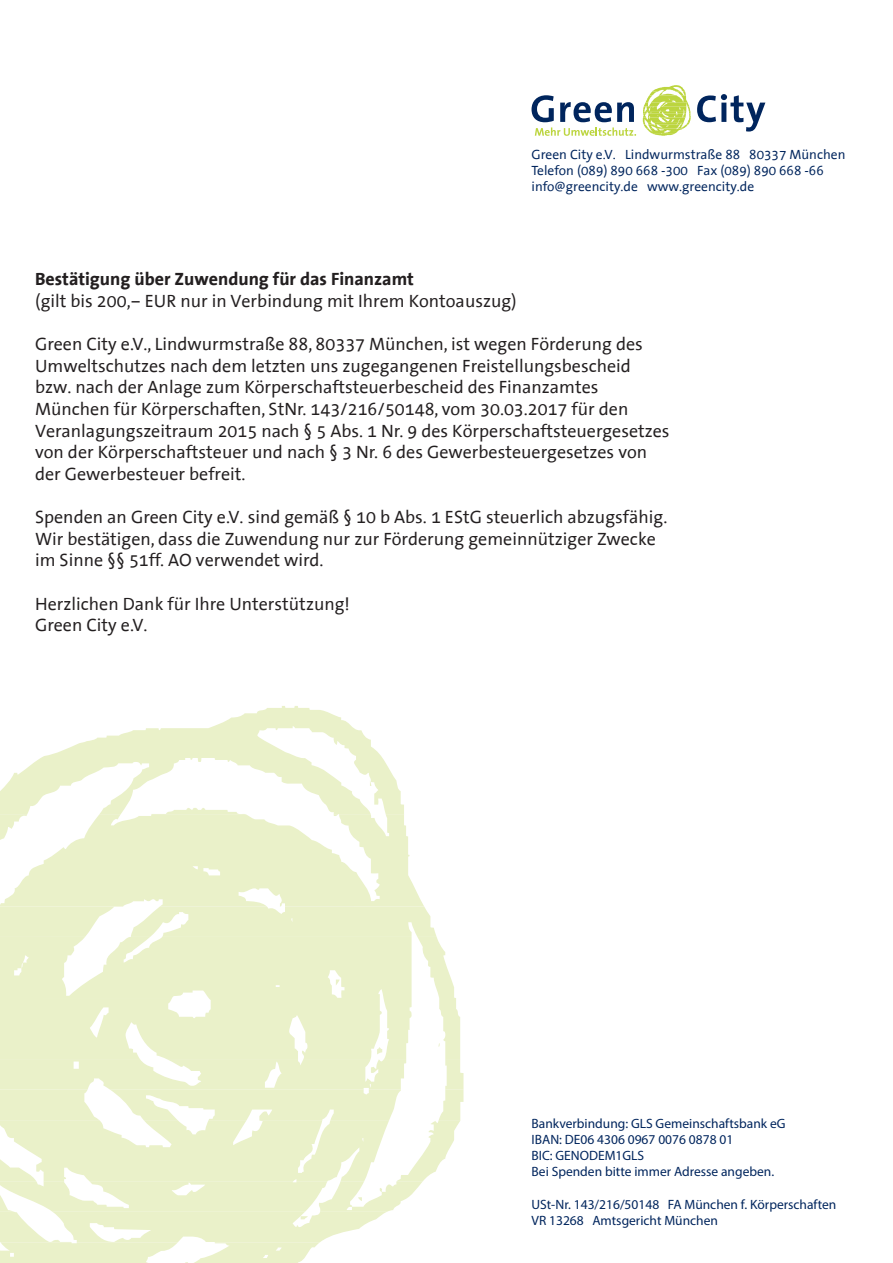
<style>
.page{position:relative;width:893px;height:1263px;background:#fff}
.page>*{position:absolute;margin:0;border:0;box-sizing:border-box;transform-origin:0 0}
.t1{font:18px/21.6px "The Sans Office";color:#231f20}
.t2{font:700 18px "The Sans Office";color:#231f20}
.t3{font:13.5px/16.2px "Myriad Pro";color:#00255d}
.t4{font:13.5px/16.2px "The Sans Office";color:#00255d}
</style>
<div class="page">
<svg style="left:697px;top:94px;width:68px;height:38px"></svg>
<svg style="left:643px;top:85px;width:48px;height:51px"></svg>
<svg style="left:532px;top:95px;width:104px;height:41px"></svg>
<svg style="left:0;top:706px;width:463px;height:557px"></svg>
<p class="t4" style="left:531px;top:147px;width:315px">Green City e.V. Lindwurmstraße 88 80337 München<br>Telefon (089) 890 668 -300 Fax (089) 890 668 -66 info@greencity.de www.greencity.de</p>
<p class="t2" style="left:35px;top:270px;width:380px">Bestätigung über Zuwendung für das Finanzamt</p>
<p class="t1" style="left:35px;top:291px;width:483px">(gilt bis 200,– EUR nur in Verbindung mit Ihrem Kontoauszug)</p>
<p class="t1" style="left:35px;top:334px;width:636px">Green City e.V., Lindwurmstraße 88, 80337 München, ist wegen Förderung des Umweltschutzes nach dem letzten uns zugegangenen Freistellungsbescheid bzw. nach der Anlage zum Körperschaftsteuerbescheid des Finanzamtes München für Körperschaften, StNr. 143/216/50148, vom 30.03.2017 für den Veranlagungszeitraum 2015 nach § 5 Abs. 1 Nr. 9 des Körperschaftsteuergesetzes von der Körperschaftsteuer und nach § 3 Nr. 6 des Gewerbesteuergesetzes von der Gewerbesteuer befreit.</p>
<p class="t1" style="left:35px;top:507px;width:634px">Spenden an Green City e.V. sind gemäß § 10 b Abs. 1 EStG steuerlich abzugsfähig.<br>Wir bestätigen, dass die Zuwendung nur zur Förderung gemeinnütziger Zwecke im Sinne §§ 51ff. AO verwendet wird.</p>
<p class="t1" style="left:35px;top:593px;width:316px">Herzlichen Dank für Ihre Unterstützung!<br>Green City e.V.</p>
<p class="t3" style="left:531px;top:1115px;width:255px">Bankverbindung: GLS Gemeinschaftsbank eG IBAN: DE06 4306 0967 0076 0878 01<br>BIC: GENODEM1GLS<br>Bei Spenden bitte immer Adresse angeben.</p>
<p class="t3" style="left:531px;top:1196px;width:306px">USt-Nr. 143/216/50148 FA München f. Körperschaften<br>VR 13268 Amtsgericht München</p>
</div>
